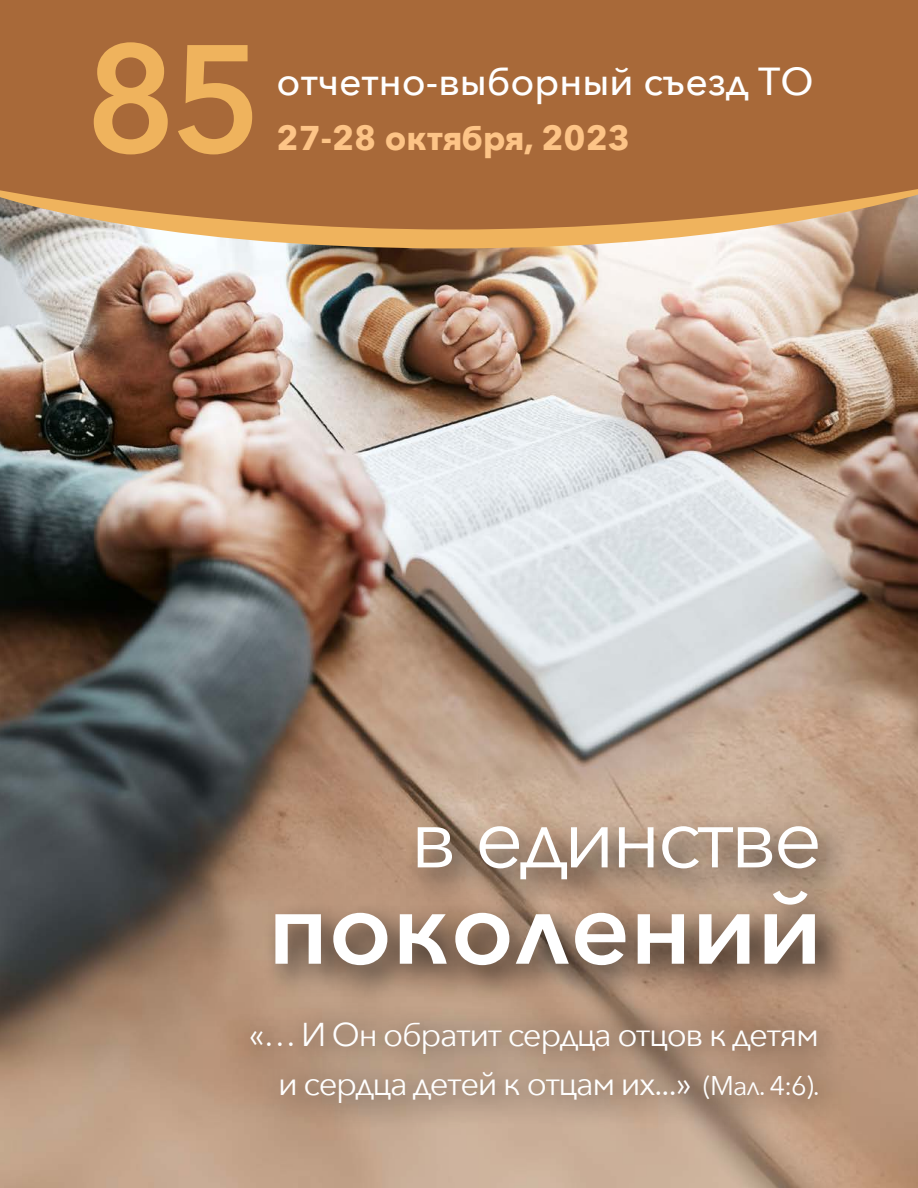
<style>
.page{position:relative;width:918px;height:1188px;background:#fff}
.page>*{position:absolute;margin:0;border:0;box-sizing:border-box;transform-origin:0 0}
.t1{font:600 102.3px "Avenir Next";color:#fff}
.t2{font:85.8px "Avenir Next";letter-spacing:-.04em;color:#fff}
.t3{font:500 39px "Avenir Next";color:#fff}
.t4{font:700 34.2px "Avenir Next";color:#fdc487}
.t5{font:33px/48.6px "Avenir Next";letter-spacing:-.04em;color:#fff;text-align:right}
.s1{font-size:27px}
</style>
<div class="page">
<img style="left:0;top:248px;width:918px;height:940px">
<svg style="left:0;top:230px;width:918px;height:18px"></svg>
<div style="left:0;top:0;width:918px;height:230px;background:#a86939"></div>
<div style="left:262px;top:814px;width:591px;height:187px;background:#000;opacity:.75"></div>
<div style="left:228px;top:999px;width:622px;height:133px;background:#000;opacity:.91"></div>
<svg style="left:94px;top:42px;width:74px;height:112px;background:#d0934d"></svg>
<svg style="left:178px;top:45px;width:74px;height:109px;background:#ca8d4a"></svg>
<p class="t3" style="left:277px;top:49px;width:539px">отчетно-выборный съезд ТО</p>
<p class="t4" style="left:277px;top:108px;width:355px">27-28 октября, 2023</p>
<h2 class="t2" style="left:410px;top:765px;width:414px">в единстве</h2>
<h1 class="t1" style="left:268px;top:840px;width:556px">поколений</h1>
<p class="t5" style="left:249px;top:1009px;width:572px">«… И Он обратит сердца отцов к детям и сердца детей к отцам их...» <span class="s1">(Мал. 4:6).</span></p>
</div>
